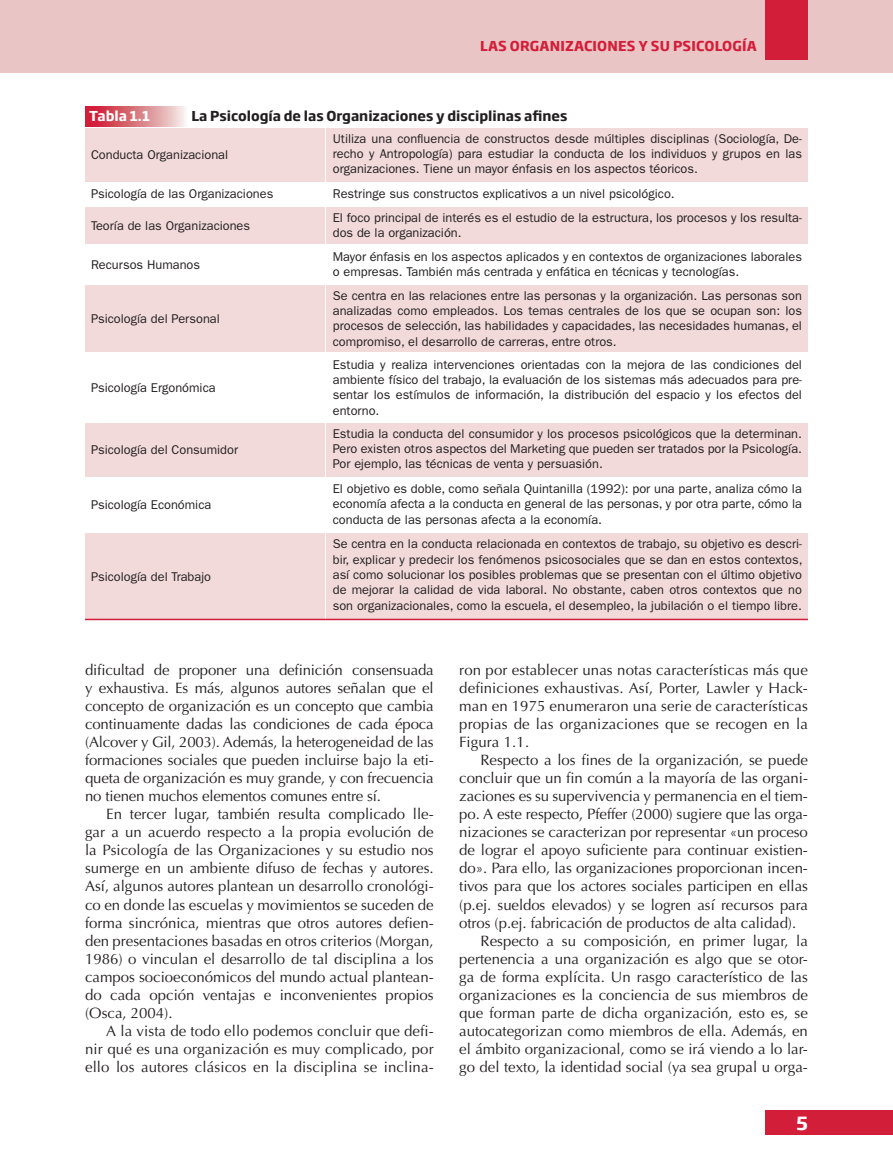
<style>
.page{position:relative;width:893px;height:1170px;background:#fff}
.page>*{position:absolute;margin:0;border:0;box-sizing:border-box;transform-origin:0 0}
.t1{font:700 18px "Soho Gothic Pro";color:#fff}
.t2{font:15px/18px "Optima";letter-spacing:-.005em;color:#231f20;text-align:justify}
.t3{font:700 13.5px "Soho Gothic Pro";color:#231f20}
.t4{font:700 13.5px "Soho Gothic Pro";letter-spacing:.015em;color:#d31e39}
.t5{font:700 13.5px "Soho Gothic Pro";color:#fff}
.t6{font:12.75px/15.3px "ITC Franklin Gothic Std";color:#231f20;text-align:justify}
</style>
<div class="page">
<div style="left:0;top:0;width:893px;height:72px;background:#eac5c5"></div>
<div style="left:765px;top:1109px;width:128px;height:25px;background:#d31e39"></div>
<div style="left:765px;top:0;width:43px;height:60px;background:#d31e39"></div>
<svg style="left:85px;top:106px;width:100px;height:20px;background:#dc7882"></svg>
<div style="left:85px;top:128px;width:239px;height:53px;background:#f2dada"></div>
<div style="left:85px;top:207px;width:239px;height:37px;background:#f2dada"></div>
<div style="left:85px;top:285px;width:239px;height:67px;background:#f2dada"></div>
<div style="left:85px;top:423px;width:239px;height:53px;background:#f2dada"></div>
<div style="left:85px;top:533px;width:239px;height:85px;background:#f2dada"></div>
<div style="left:327px;top:128px;width:481px;height:53px;background:#f2dada"></div>
<div style="left:327px;top:207px;width:481px;height:37px;background:#f2dada"></div>
<div style="left:327px;top:285px;width:481px;height:67px;background:#f2dada"></div>
<div style="left:327px;top:423px;width:481px;height:53px;background:#f2dada"></div>
<div style="left:327px;top:533px;width:481px;height:85px;background:#f2dada"></div>
<hr style="left:85px;top:618px;width:723px;height:2px;background:#d31e39">
<p class="t4" style="left:480px;top:35px;width:278px">LAS ORGANIZACIONES Y SU PSICOLOGÍA</p>
<p class="t5" style="left:89px;top:105px;width:62px">Tabla 1.1</p>
<p class="t3" style="left:191px;top:105px;width:377px">La Psicología de las Organizaciones y disciplinas afines</p>
<p class="t6" style="left:91px;top:147px;width:139px">Conducta Organizacional</p>
<p class="t6" style="left:91px;top:186px;width:184px">Psicología de las Organizaciones</p>
<p class="t6" style="left:91px;top:218px;width:161px">Teoría de las Organizaciones</p>
<p class="t6" style="left:91px;top:257px;width:111px">Recursos Humanos</p>
<p class="t6" style="left:333px;top:131px;width:471px">Utiliza una confluencia de constructos desde múltiples disciplinas (Sociología, De&shy;recho y Antropología) para estudiar la conducta de los individuos y grupos en las organizaciones. Tiene un mayor énfasis en los aspectos téoricos.</p>
<p class="t6" style="left:333px;top:182px;width:471px;line-height:23.4px">Restringe sus constructos explicativos a un nivel psicológico.<br>El foco principal de interés es el estudio de la estructura, los procesos y los resulta-</p>
<p class="t6" style="left:333px;top:221px;width:471px;line-height:23.7px">dos de la organización.<br>Mayor énfasis en los aspectos aplicados y en contextos de organizaciones laborales</p>
<p class="t6" style="left:333px;top:260px;width:471px;line-height:23.7px">o empresas. También más centrada y enfática en técnicas y tecnologías.<br>Se centra en las relaciones entre las personas y la organización. Las personas son</p>
<p class="t6" style="left:333px;top:303px;width:471px">analizadas como empleados. Los temas centrales de los que se ocupan son: los procesos de selección, las habilidades y capacidades, las necesidades humanas, el compromiso, el desarrollo de carreras, entre otros.</p>
<p class="t6" style="left:333px;top:357px;width:471px">Estudia y realiza intervenciones orientadas con la mejora de las condiciones del ambiente físico del trabajo, la evaluación de los sistemas más adecuados para pre&shy;sentar los estímulos de información, la distribución del espacio y los efectos del entorno.</p>
<p class="t6" style="left:333px;top:426px;width:471px">Estudia la conducta del consumidor y los procesos psicológicos que la determinan.<br>Pero existen otros aspectos del Marketing que pueden ser tratados por la Psicología.<br>Por ejemplo, las técnicas de venta y persuasión.</p>
<p class="t6" style="left:333px;top:481px;width:471px">El objetivo es doble, como señala Quintanilla (1992): por una parte, analiza cómo la economía afecta a la conducta en general de las personas, y por otra parte, cómo la conducta de las personas afecta a la economía.</p>
<p class="t6" style="left:333px;top:536px;width:471px">Se centra en la conducta relacionada en contextos de trabajo, su objetivo es descri&shy;bir, explicar y predecir los fenómenos psicosociales que se dan en estos contextos, así como solucionar los posibles problemas que se presentan con el último objetivo de mejorar la calidad de vida laboral. No obstante, caben otros contextos que no son organizacionales, como la escuela, el desempleo, la jubilación o el tiempo libre.</p>
<p class="t6" style="left:91px;top:311px;width:130px">Psicología del Personal</p>
<p class="t6" style="left:91px;top:380px;width:126px">Psicología Ergonómica</p>
<p class="t6" style="left:91px;top:442px;width:149px">Psicología del Consumidor</p>
<p class="t6" style="left:91px;top:497px;width:122px">Psicología Económica</p>
<p class="t6" style="left:91px;top:568px;width:122px">Psicología del Trabajo</p>
<p class="t2" style="left:85px;top:661px;width:350px">dificultad de proponer una definición consensuada y exhaustiva. Es más, algunos autores señalan que el concepto de organización es un concepto que cambia continuamente dadas las condiciones de cada época (Alcover y Gil, 2003). Además, la heterogeneidad de las formaciones sociales que pueden incluirse bajo la eti&shy;queta de organización es muy grande, y con frecuencia no tienen muchos elementos comunes entre sí.</p>
<p class="t2" style="left:85px;top:805px;width:350px;text-indent:21px">En tercer lugar, también resulta complicado lle&shy;gar a un acuerdo respecto a la propia evolución de la Psicología de las Organizaciones y su estudio nos sumerge en un ambiente difuso de fechas y autores.<br>Así, algunos autores plantean un desarrollo cronológi&shy;co en donde las escuelas y movimientos se suceden de forma sincrónica, mientras que otros autores defien&shy;den presentaciones basadas en otros criterios (Morgan, 1986) o vinculan el desarrollo de tal disciplina a los campos socioeconómicos del mundo actual plantean&shy;do cada opción ventajas e inconvenientes propios (Osca, 2004).</p>
<p class="t2" style="left:85px;top:1021px;width:350px;text-indent:21px">A la vista de todo ello podemos concluir que defi&shy;nir qué es una organización es muy complicado, por ello los autores clásicos en la disciplina se inclina-</p>
<p class="t2" style="left:459px;top:661px;width:350px">ron por establecer unas notas características más que definiciones exhaustivas. Así, Porter, Lawler y Hack&shy;man en 1975 enumeraron una serie de características propias de las organizaciones que se recogen en la Figura 1.1.</p>
<p class="t2" style="left:480px;top:751px;width:329px">Respecto a los fines de la organización, se puede</p>
<p class="t2" style="left:459px;top:769px;width:350px">concluir que un fin común a la mayoría de las organi-</p>
<p class="t2" style="left:459px;top:787px;width:350px">zaciones es su supervivencia y permanencia en el tiem-</p>
<p class="t2" style="left:459px;top:805px;width:350px">po. A este respecto, Pfeffer (2000) sugiere que las orga-</p>
<p class="t2" style="left:459px;top:823px;width:350px">nizaciones se caracterizan por representar «un proceso</p>
<p class="t2" style="left:459px;top:841px;width:350px">de lograr el apoyo suficiente para continuar existien-</p>
<p class="t2" style="left:459px;top:859px;width:350px">do». Para ello, las organizaciones proporcionan incen-</p>
<p class="t2" style="left:459px;top:877px;width:350px">tivos para que los actores sociales participen en ellas</p>
<p class="t2" style="left:459px;top:895px;width:350px">(p.ej. sueldos elevados) y se logren así recursos para</p>
<p class="t2" style="left:459px;top:913px;width:338px">otros (p.ej. fabricación de productos de alta calidad).</p>
<p class="t2" style="left:480px;top:931px;width:329px">Respecto a su composición, en primer lugar, la</p>
<p class="t2" style="left:459px;top:949px;width:350px">pertenencia a una organización es algo que se otor-</p>
<p class="t2" style="left:459px;top:967px;width:350px">ga de forma explícita. Un rasgo característico de las</p>
<p class="t2" style="left:459px;top:985px;width:350px">organizaciones es la conciencia de sus miembros de</p>
<p class="t2" style="left:459px;top:1003px;width:350px">que forman parte de dicha organización, esto es, se</p>
<p class="t2" style="left:459px;top:1021px;width:350px">autocategorizan como miembros de ella. Además, en</p>
<p class="t2" style="left:459px;top:1039px;width:350px">el ámbito organizacional, como se irá viendo a lo lar-</p>
<p class="t2" style="left:459px;top:1057px;width:350px">go del texto, la identidad social (ya sea grupal u orga-</p>
<p class="t1" style="left:796px;top:1108px;width:13px">5</p>
</div>
